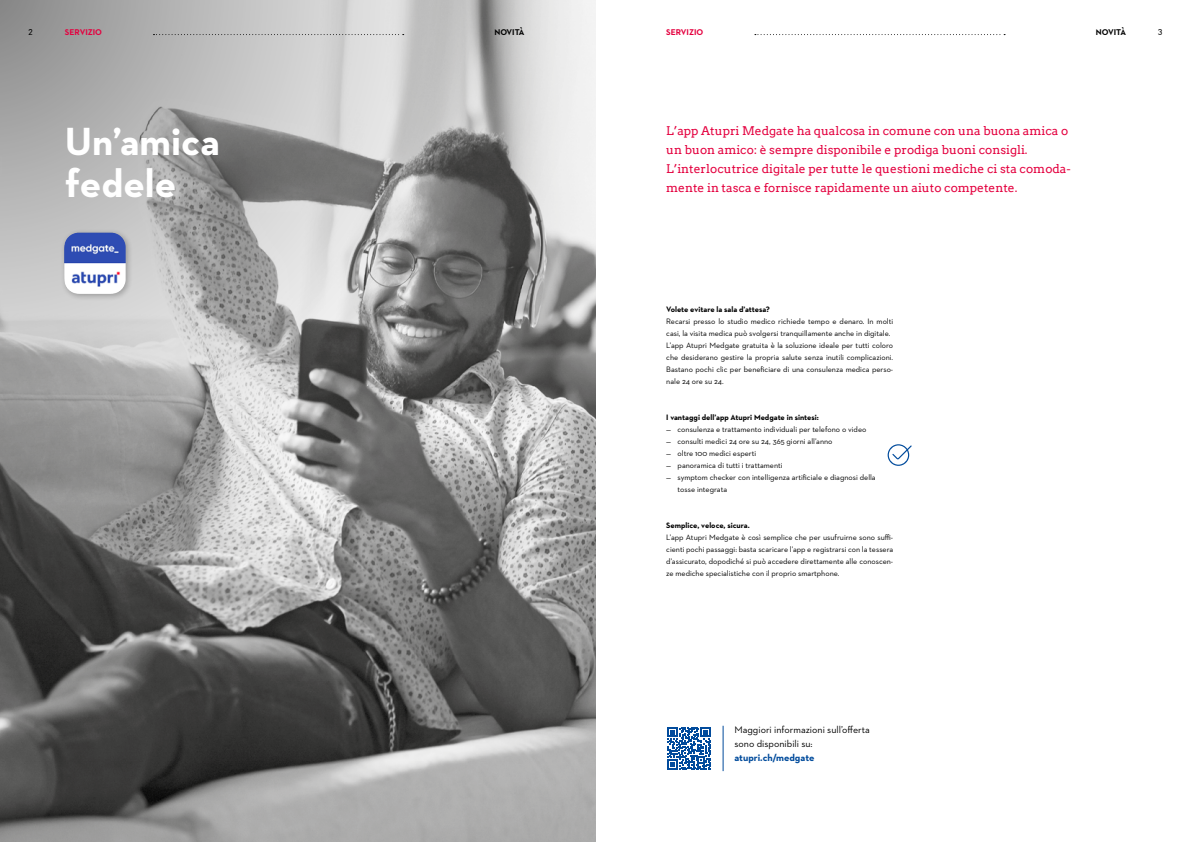
<style>
.page{position:relative;width:1191px;height:842px;background:#fff}
.page>*{position:absolute;margin:0;border:0;box-sizing:border-box;transform-origin:0 0}
.t1{font:700 40px/42px "Neutraface 2 Text";color:#fff}
.t2{font:12px/19px "Arvo";color:#e4003f}
.t3{font:10px/14px "Neutraface 2 Text";color:#000}
.t4{font:700 10px "Neutraface 2 Text";color:#014b9c}
.t5{font:700 8.5px "Neutraface 2 Text";color:#e4003f}
.t6{font:700 8.5px "Neutraface 2 Text";color:#000}
.t7{font:8px/12px "Neutraface 2 Text";color:#000}
.t8{font:700 8px "Neutraface 2 Text";color:#000}
.t9{font:8px "Arvo";color:#000}
</style>
<div class="page">
<img style="left:0;top:597px;width:595px;height:245px">
<svg style="left:0;top:0;width:595px;height:597px;background:#a3a3a3"></svg>
<hr style="left:722px;top:726px;width:1px;height:45px;background:#014b9c">
<div style="left:60px;top:229px;width:73px;height:72px;background:#000;opacity:.25"></div>
<img style="left:64px;top:233px;width:62px;height:61px">
<svg style="left:887px;top:444px;width:24px;height:22px"></svg>
<svg style="left:667px;top:727px;width:43px;height:43px"></svg>
<svg style="left:153px;top:34px;width:251px;height:1px"></svg>
<svg style="left:755px;top:34px;width:250px;height:1px"></svg>
<p class="t9" style="left:28px;top:27px;width:6px">2</p>
<p class="t5" style="left:65px;top:27px;width:39px">SERVIZIO</p>
<p class="t6" style="left:494px;top:27px;width:32px">NOVITÀ</p>
<p class="t5" style="left:666px;top:27px;width:39px">SERVIZIO</p>
<p class="t6" style="left:1095px;top:27px;width:32px">NOVITÀ</p>
<p class="t9" style="left:1158px;top:27px;width:6px">3</p>
<h1 class="t1" style="left:65px;top:120px;width:156px">Un’amica fedele</h1>
<p class="t2" style="left:666px;top:121px;width:406px">L’app Atupri Medgate ha qualcosa in comune con una buona amica o un buon amico: è sempre disponibile e prodiga buoni consigli.<br>L’interlocutrice digitale per tutte le questioni mediche ci sta comoda&shy;mente in tasca e fornisce rapidamente un aiuto competente.</p>
<p class="t8" style="left:666px;top:304px;width:105px">Volete evitare la sala d’attesa?</p>
<p class="t7" style="left:666px;top:315px;width:228px">Recarsi presso lo studio medico richiede tempo e denaro. In molti casi, la visita medica può svolgersi tranquillamente anche in digitale.<br>L’app Atupri Medgate gratuita è la soluzione ideale per tutti coloro che desiderano gestire la propria salute senza inutili complicazioni.<br>Bastano pochi clic per beneficiare di una consulenza medica perso&shy;nale 24 ore su 24.</p>
<p class="t8" style="left:666px;top:412px;width:154px">I vantaggi dell’app Atupri Medgate in sintesi:</p>
<p class="t7" style="left:666px;top:423px;width:202px">— consulenza e trattamento individuali per telefono o video</p>
<p class="t7" style="left:666px;top:435px;width:168px">— consulti medici 24 ore su 24, 365 giorni all’anno</p>
<p class="t7" style="left:666px;top:447px;width:91px">— oltre 100 medici esperti</p>
<p class="t7" style="left:666px;top:459px;width:118px">— panoramica di tutti i trattamenti</p>
<p class="t7" style="left:677px;top:471px;width:200px;text-indent:-11px">— symptom checker con intelligenza artificiale e diagnosi della tosse integrata</p>
<p class="t8" style="left:666px;top:520px;width:85px">Semplice, veloce, sicura.</p>
<p class="t7" style="left:666px;top:531px;width:228px;text-align:justify">L’app Atupri Medgate è così semplice che per usufruirne sono suffi&shy;cienti pochi passaggi: basta scaricare l’app e registrarsi con la tessera d’assicurato, dopodiché si può accedere direttamente alle conoscen&shy;ze mediche specialistiche con il proprio smartphone.</p>
<p class="t3" style="left:734px;top:722px;width:137px">Maggiori informazioni sull’offerta sono disponibili su:</p>
<p class="t4" style="left:734px;top:751px;width:81px">atupri.ch/medgate</p>
</div>
